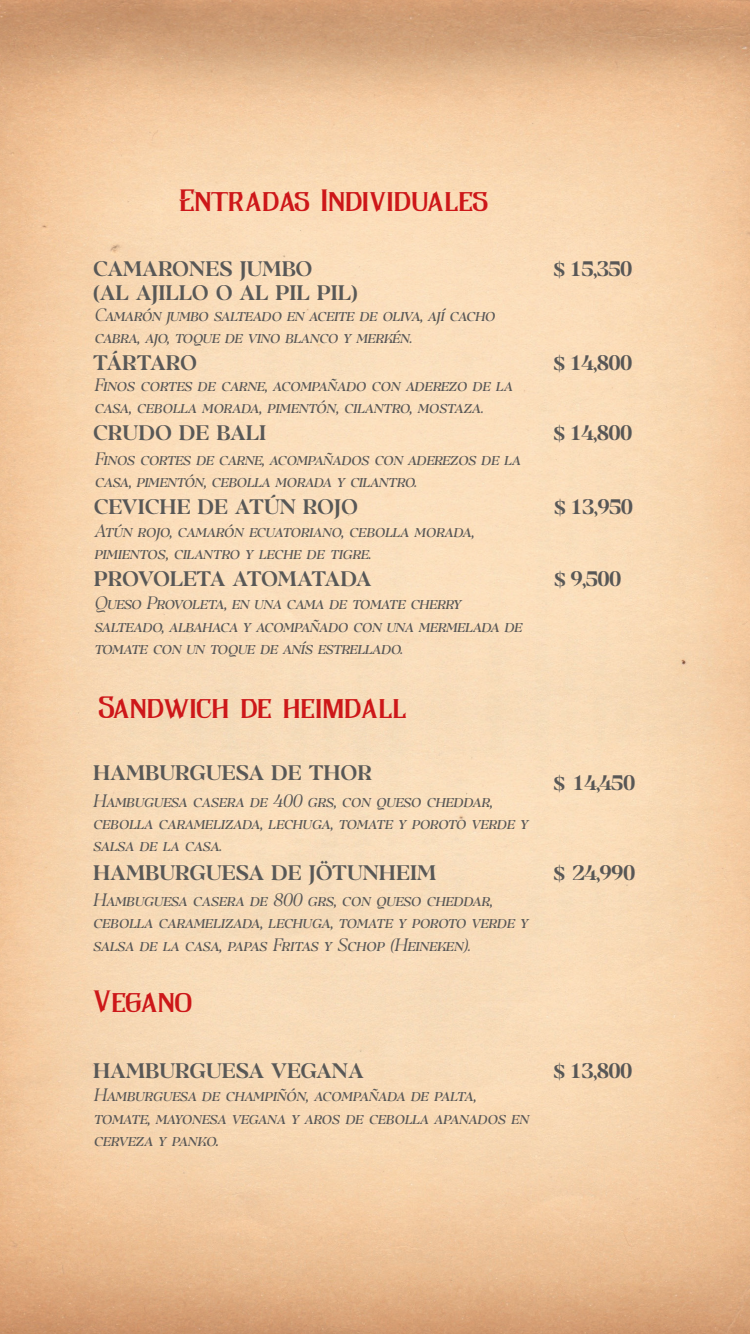
<style>
.page{position:relative;width:750px;height:1334px;background:#fff}
.page>*{position:absolute;margin:0;border:0;box-sizing:border-box;transform-origin:0 0}
.TITULOS{font:27px "False Widow";color:#cd1719}
.NOMBRES_DE_COMIDA_TRAGO{font:700 19.6px "Eirlys Small Caps";color:#585857}
.PRECIOS{font:700 19.6px "Eirlys Small Caps";letter-spacing:-.03em;color:#585756}
.PRECIOS-2{font:700 19.6px "Eirlys Small Caps";color:#585857}
.NOMBRES_DE_COMIDA_TRAGO-2{font:700 19.6px "Eirlys Small Caps";letter-spacing:-.03em;color:#585857}
.CC{font:italic 16.8px/22.4px "Eirlys Small Caps";letter-spacing:-.04em;color:#585756}
.s1{color:#585857}
.s2{color:#3c3c3b}
</style>
<div class="page">
<img style="left:0;top:0;width:750px;height:1334px">
<p class="TITULOS" style="left:180px;top:183px;width:310px">Entradas Individuales</p>
<p class="NOMBRES_DE_COMIDA_TRAGO" style="left:93px;top:256px;width:221px">CAMARONES JUMBO</p>
<p class="NOMBRES_DE_COMIDA_TRAGO" style="left:93px;top:280px;width:266px">(AL AJILLO O AL PIL PIL)</p>
<p class="CC" style="left:94px;top:304px;width:403px">Camarón jumbo salteado en aceite de oliva, ají cacho cabra, ajo, toque de vino blanco y merkén.</p>
<p class="PRECIOS" style="left:553px;top:256px;width:81px"><span class="s1">$</span> 15,350</p>
<p class="NOMBRES_DE_COMIDA_TRAGO" style="left:93px;top:350px;width:105px">TÁRTARO</p>
<p class="PRECIOS" style="left:553px;top:350px;width:81px"><span class="s1">$</span> 14,800</p>
<p class="CC" style="left:94px;top:374px;width:420px">Finos cortes de carne, acompañado con aderezo de la casa, cebolla morada, pimentón, cilantro, mostaza.</p>
<p class="NOMBRES_DE_COMIDA_TRAGO" style="left:93px;top:420px;width:174px">CRUDO DE BALI</p>
<p class="PRECIOS" style="left:553px;top:420px;width:81px"><span class="s1">$</span> 14,800</p>
<p class="CC" style="left:95px;top:448px;width:428px">Finos cortes de carne, acompañados con aderezos de la casa, pimentón, cebolla morada y cilantro.</p>
<p class="NOMBRES_DE_COMIDA_TRAGO" style="left:94px;top:494px;width:266px">CEVICHE DE ATÚN ROJO</p>
<p class="CC" style="left:94px;top:520px;width:382px">Atún rojo, camarón ecuatoriano, cebolla morada, pimientos, cilantro y leche de tigre.</p>
<p class="NOMBRES_DE_COMIDA_TRAGO-2" style="left:94px;top:566px;width:279px">PROVOLETA ATOMATADA</p>
<p class="CC" style="left:94px;top:592px;width:430px">Queso Provoleta, en una cama de tomate cherry salteado, albahaca y acompañado con una mermelada de tomate con un toque de anís estrellado.</p>
<p class="TITULOS" style="left:99px;top:690px;width:309px">Sandwich de heimdall</p>
<p class="PRECIOS-2" style="left:93px;top:760px;width:281px">HAMBURGUESA DE THOR</p>
<p class="CC" style="left:93px;top:790px;width:437px">Hambuguesa casera de 400 grs, con queso cheddar, cebolla caramelizada, lechuga, tomate y poroto verde y salsa de la casa.</p>
<p class="PRECIOS-2" style="left:93px;top:860px;width:345px">HAMBURGUESA DE JÖTUNHEIM</p>
<p class="CC" style="left:93px;top:889px;width:437px">Hambuguesa casera de 800 grs, con queso cheddar, cebolla caramelizada, lechuga, tomate y poroto verde y salsa de la casa, papas Fritas y Schop (Heineken).</p>
<p class="TITULOS" style="left:93px;top:985px;width:100px">Vegano</p>
<p class="PRECIOS" style="left:554px;top:494px;width:81px"><span class="s1">$</span> 13,950</p>
<p class="PRECIOS" style="left:554px;top:566px;width:69px"><span class="s1">$</span> 9,500</p>
<p class="PRECIOS" style="left:553px;top:770px;width:84px"><span class="s1">$</span> 14,450</p>
<p class="PRECIOS" style="left:553px;top:860px;width:84px"><span class="s1">$</span> 24,990</p>
<p class="NOMBRES_DE_COMIDA_TRAGO" style="left:93px;top:1058px;width:272px">HAMBURGUESA VEGANA</p>
<p class="PRECIOS" style="left:553px;top:1058px;width:81px"><span class="s1">$</span> 13,800</p>
<p class="CC" style="left:94px;top:1084px;width:437px">Hamburguesa de champiñón, acompañada de palta, tomate, mayonesa vegana y aros de cebolla apanados en cerveza y panko<span class="s2">.</span></p>
</div>
